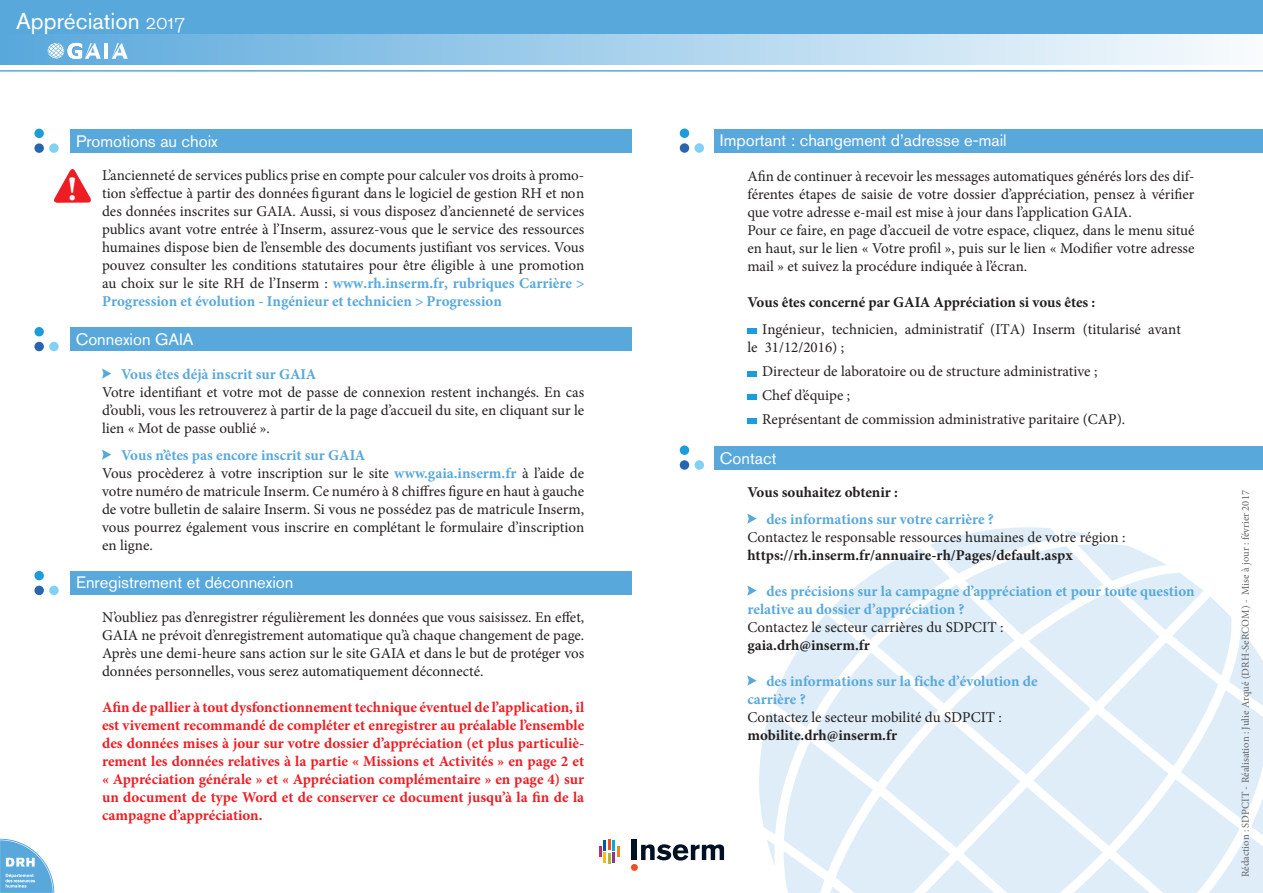
<style>
.page{position:relative;width:1263px;height:893px;background:#fff}
.page>*{position:absolute;margin:0;border:0;box-sizing:border-box;transform-origin:0 0}
.t1{font:700 34.05px "Minion Pro";color:#fff}
.t2{font:22.95px "Akzidenz Grotesk BQ";color:#fff}
.t3{font:16.5px "Akzidenz Grotesk BQ";color:#fff}
.t4{font:15px/18px "Minion Pro";color:#231f20}
.t5{font:700 15px/18px "Minion Pro";color:#ee1d23;text-align:justify}
.t6{font:700 15px/18px "Minion Pro";color:#58a8dc}
.t7{font:700 15px "Minion Pro";color:#231f20}
.t8{font:10.5px "Minion Pro";color:#636366}
.s1{font-family:"Akzidenz Grotesk BQ Light Os F";font-size:21px}
.s2{font-weight:700;color:#58a8dc}
</style>
<div class="page">
<svg style="left:0;top:33px;width:1263px;height:31px;background:#a8d1ec"></svg>
<div style="left:0;top:0;width:1263px;height:33px;background:#58a8dc"></div>
<hr style="left:0;top:70px;width:1263px;height:2px;background:#58a8dc">
<hr style="left:104px;top:43px;width:4px;height:16px;background:#fff">
<svg style="left:112px;top:43px;width:16px;height:16px"></svg>
<svg style="left:48px;top:43px;width:53px;height:16px"></svg>
<div style="left:70px;top:129px;width:561px;height:23px;background:#58a8dc"></div>
<svg style="left:34px;top:143px;width:10px;height:10px"></svg>
<div style="left:34px;top:129px;width:10px;height:9px;background:#1c9cd8;border-radius:50%"></div>
<div style="left:49px;top:143px;width:10px;height:10px;background:#81d1f5;border-radius:50%"></div>
<div style="left:70px;top:327px;width:561px;height:24px;background:#58a8dc"></div>
<svg style="left:102px;top:368px;width:9px;height:11px"></svg>
<svg style="left:102px;top:449px;width:9px;height:11px"></svg>
<div style="left:34px;top:342px;width:10px;height:9px;background:#2865af;border-radius:50%"></div>
<div style="left:34px;top:327px;width:10px;height:9px;background:#1c9cd8;border-radius:50%"></div>
<div style="left:49px;top:342px;width:10px;height:9px;background:#81d1f5;border-radius:50%"></div>
<div style="left:70px;top:571px;width:561px;height:24px;background:#58a8dc"></div>
<div style="left:34px;top:586px;width:10px;height:9px;background:#2865af;border-radius:50%"></div>
<div style="left:34px;top:571px;width:10px;height:9px;background:#1c9cd8;border-radius:50%"></div>
<div style="left:49px;top:586px;width:10px;height:9px;background:#81d1f5;border-radius:50%"></div>
<div style="left:714px;top:446px;width:549px;height:24px;background:#58a8dc"></div>
<svg style="left:747px;top:513px;width:516px;height:380px"></svg>
<div style="left:680px;top:460px;width:9px;height:10px;background:#2865af;border-radius:50%"></div>
<div style="left:680px;top:445px;width:9px;height:10px;background:#1c9cd8;border-radius:50%"></div>
<div style="left:694px;top:460px;width:10px;height:10px;background:#81d1f5;border-radius:50%"></div>
<div style="left:714px;top:129px;width:549px;height:23px;background:#58a8dc"></div>
<div style="left:680px;top:143px;width:9px;height:10px;background:#2865af;border-radius:50%"></div>
<div style="left:680px;top:129px;width:9px;height:9px;background:#1c9cd8;border-radius:50%"></div>
<div style="left:694px;top:143px;width:10px;height:10px;background:#81d1f5;border-radius:50%"></div>
<div style="left:747px;top:328px;width:9px;height:6px;background:#1c9cd8"></div>
<div style="left:747px;top:371px;width:9px;height:5px;background:#1c9cd8"></div>
<div style="left:747px;top:418px;width:9px;height:6px;background:#1c9cd8"></div>
<div style="left:747px;top:395px;width:9px;height:5px;background:#1c9cd8"></div>
<svg style="left:54px;top:169px;width:37px;height:34px"></svg>
<svg style="left:0;top:839px;width:54px;height:54px"></svg>
<div style="left:632px;top:839px;width:5px;height:21px;background:#001123"></div>
<svg style="left:641px;top:844px;width:83px;height:17px"></svg>
<div style="left:631px;top:864px;width:7px;height:7px;background:#f04d22;border-radius:50%"></div>
<svg style="left:599px;top:839px;width:20px;height:24px"></svg>
<h2 class="t2" style="left:16px;top:7px;width:170px">Appréciation <span class="s1">2017</span></h2>
<p class="t3" style="left:76px;top:131px;width:143px">Promotions au choix</p>
<h1 class="t1" style="left:68px;top:165px;width:11px">!</h1>
<p class="t4" style="left:102px;top:166px;width:484px;text-align:justify">L’ancienneté de services publics prise en compte pour calculer vos droits à promo&shy;tion s’effectue à partir des données figurant dans le logiciel de gestion RH et non des données inscrites sur GAIA. Aussi, si vous disposez d’ancienneté de services publics avant votre entrée à l’Inserm, assurez-vous que le service des ressources humaines dispose bien de l’ensemble des documents justifiant vos services. Vous pouvez consulter les conditions statutaires pour être éligible à une promotion au choix sur le site RH de l’Inserm : <span class="s2">www.rh.inserm.fr, rubriques Carrière &gt; Progression et évolution - Ingénieur et technicien &gt; Progression</span></p>
<p class="t3" style="left:76px;top:330px;width:119px">Connexion GAIA</p>
<p class="t6" style="left:121px;top:365px;width:197px">Vous êtes déjà inscrit sur GAIA</p>
<p class="t4" style="left:102px;top:383px;width:484px;text-align:justify">Votre identifiant et votre mot de passe de connexion restent inchangés. En cas d’oubli, vous les retrouverez à partir de la page d’accueil du site, en cliquant sur le lien « Mot de passe oublié ».</p>
<p class="t4" style="left:102px;top:446px;width:484px;text-indent:19px"><span class="s2">Vous n’êtes pas encore inscrit sur GAIA<br></span>Vous procèderez à votre inscription sur le site <span class="s2">www.gaia.inserm.fr</span> à l’aide de votre numéro de matricule Inserm. Ce numéro à 8 chiffres figure en haut à gauche de votre bulletin de salaire Inserm. Si vous ne possédez pas de matricule Inserm, vous pourrez également vous inscrire en complétant le formulaire d’inscription en ligne.</p>
<p class="t3" style="left:76px;top:572px;width:219px">Enregistrement et déconnexion</p>
<p class="t4" style="left:102px;top:608px;width:484px;text-align:justify">N’oubliez pas d’enregistrer régulièrement les données que vous saisissez. En effet, GAIA ne prévoit d’enregistrement automatique qu’à chaque changement de page.<br>Après une demi-heure sans action sur le site GAIA et dans le but de protéger vos données personnelles, vous serez automatiquement déconnecté.</p>
<p class="t5" style="left:102px;top:698px;width:484px">Afin de pallier à tout dysfonctionnement technique éventuel de l’application, il est vivement recommandé de compléter et enregistrer au préalable l’ensemble des données mises à jour sur votre dossier d’appréciation (et plus particuliè&shy;rement les données relatives à la partie « Missions et Activités » en page 2 et « Appréciation générale » et « Appréciation complémentaire » en page 4) sur un document de type Word et de conserver ce document jusqu’à la fin de la campagne d’appréciation.</p>
<p class="t3" style="left:720px;top:130px;width:288px">Important : changement d’adresse e-mail</p>
<p class="t4" style="left:747px;top:167px;width:449px">Afin de continuer à recevoir les messages automatiques générés lors des dif&shy;férentes étapes de saisie de votre dossier d’appréciation, pensez à vérifier que votre adresse e-mail est mise à jour dans l’application GAIA.<br>Pour ce faire, en page d’accueil de votre espace, cliquez, dans le menu situé en haut, sur le lien « Votre profil », puis sur le lien « Modifier votre adresse mail » et suivez la procédure indiquée à l’écran.</p>
<p class="t7" style="left:747px;top:291px;width:349px">Vous êtes concerné par GAIA Appréciation si vous êtes :</p>
<p class="t4" style="left:747px;top:320px;width:435px;text-indent:15px">Ingénieur, technicien, administratif (ITA) Inserm (titularisé avant le 31/12/2016) ;</p>
<p class="t4" style="left:762px;top:359px;width:365px;line-height:24px">Directeur de laboratoire ou de structure administrative ;<br>Chef d’équipe ;<br>Représentant de commission administrative paritaire (CAP).</p>
<p class="t3" style="left:720px;top:448px;width:58px">Contact</p>
<p class="t7" style="left:747px;top:481px;width:152px">Vous souhaitez obtenir :</p>
<p class="t6" style="left:766px;top:510px;width:229px">des informations sur votre carrière ?</p>
<p class="t4" style="left:747px;top:528px;width:380px">Contactez le responsable ressources humaines de votre région :</p>
<p class="t7" style="left:747px;top:544px;width:327px">https://rh.inserm.fr/annuaire-rh/Pages/default.aspx</p>
<p class="t6" style="left:747px;top:582px;width:449px;text-indent:19px">des précisions sur la campagne d’appréciation et pour toute question relative au dossier d’appréciation ?</p>
<p class="t4" style="left:747px;top:618px;width:258px">Contactez le secteur carrières du SDPCIT :</p>
<p class="t7" style="left:747px;top:634px;width:124px">gaia.drh@inserm.fr</p>
<p class="t6" style="left:747px;top:672px;width:292px;text-indent:19px">des informations sur la fiche d’évolution de carrière ?</p>
<p class="t4" style="left:747px;top:708px;width:256px">Contactez le secteur mobilité du SDPCIT :</p>
<p class="t7" style="left:747px;top:724px;width:151px">mobilite.drh@inserm.fr</p>
<p class="t8" style="left:1238px;top:877px;width:388px;rotate:-90deg">Rédaction : SDPCIT - Réalisation : Julie Arqué (DRH-SeRCOM) - Mise à jour : février 2017</p>
</div>
